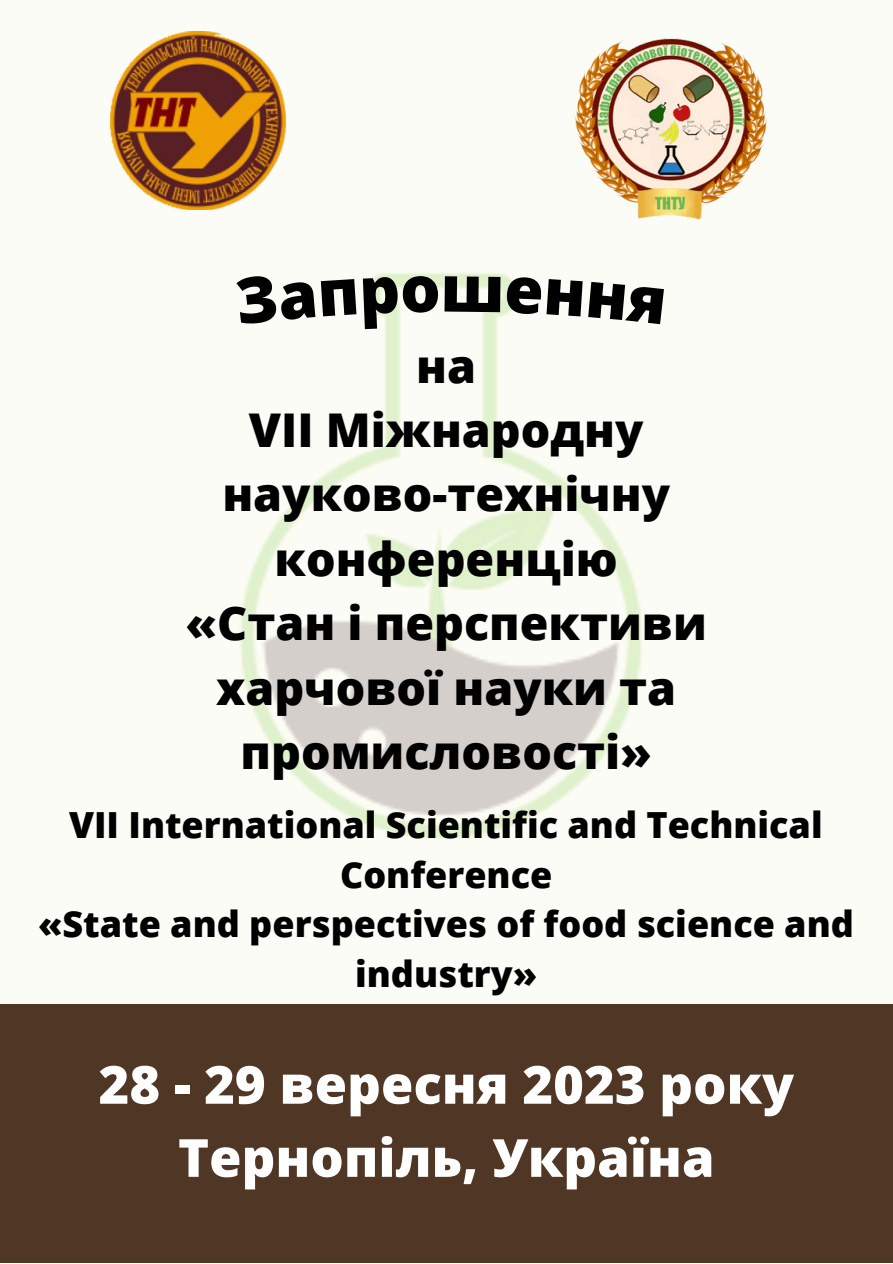
<style>
.page{position:relative;width:893px;height:1264px;background:#fff}
.page>*{position:absolute;margin:0;border:0;box-sizing:border-box;transform-origin:0 0}
.t1{font:800 52.5px "Open Sans";color:#fff}
.t2{font:800 46.5px/64.3px "Open Sans";color:#000;text-align:center}
.t3{font:800 36px "Open Sans";color:#000}
</style>
<div class="page">
<img style="left:175px;top:31px;width:470px;height:809px">
<img style="left:110px;top:32px;width:224px;height:177px">
<img style="left:571px;top:32px;width:197px;height:194px">
<div style="left:0;top:1004px;width:892px;height:258px;background:#503625"></div>
<div style="left:236px;top:274px;width:79px;height:51px;background:#fcfcf6"></div>
<svg style="left:321px;top:278px;width:35px;height:38px"></svg>
<svg style="left:363px;top:275px;width:75px;height:54px"></svg>
<svg style="left:444px;top:276px;width:56px;height:36px"></svg>
<svg style="left:506px;top:276px;width:76px;height:40px"></svg>
<div style="left:588px;top:281px;width:57px;height:43px;background:#fcfcf6"></div>
<p class="t2" style="left:416px;top:332px;width:61px">на</p>
<p class="t2" style="left:249px;top:397px;width:396px">VІІ Міжнародну</p>
<p class="t2" style="left:222px;top:461px;width:449px">науково-технічну</p>
<p class="t2" style="left:274px;top:525px;width:345px">конференцію</p>
<p class="t2" style="left:185px;top:590px;width:522px">«Стан і перспективи</p>
<p class="t2" style="left:216px;top:654px;width:461px">харчової науки та промисловості»</p>
<p class="t3" style="left:69px;top:799px;width:755px">VІІ International Scientific and Technical</p>
<p class="t3" style="left:340px;top:849px;width:214px">Conference</p>
<p class="t3" style="left:38px;top:898px;width:817px">«State and perspectives of food science and</p>
<p class="t3" style="left:355px;top:948px;width:183px">industry»</p>
<p class="t1" style="left:99px;top:1047px;width:697px">28 - 29 вересня 2023 року</p>
<p class="t1" style="left:178px;top:1120px;width:538px">Тернопіль, Україна</p>
</div>
